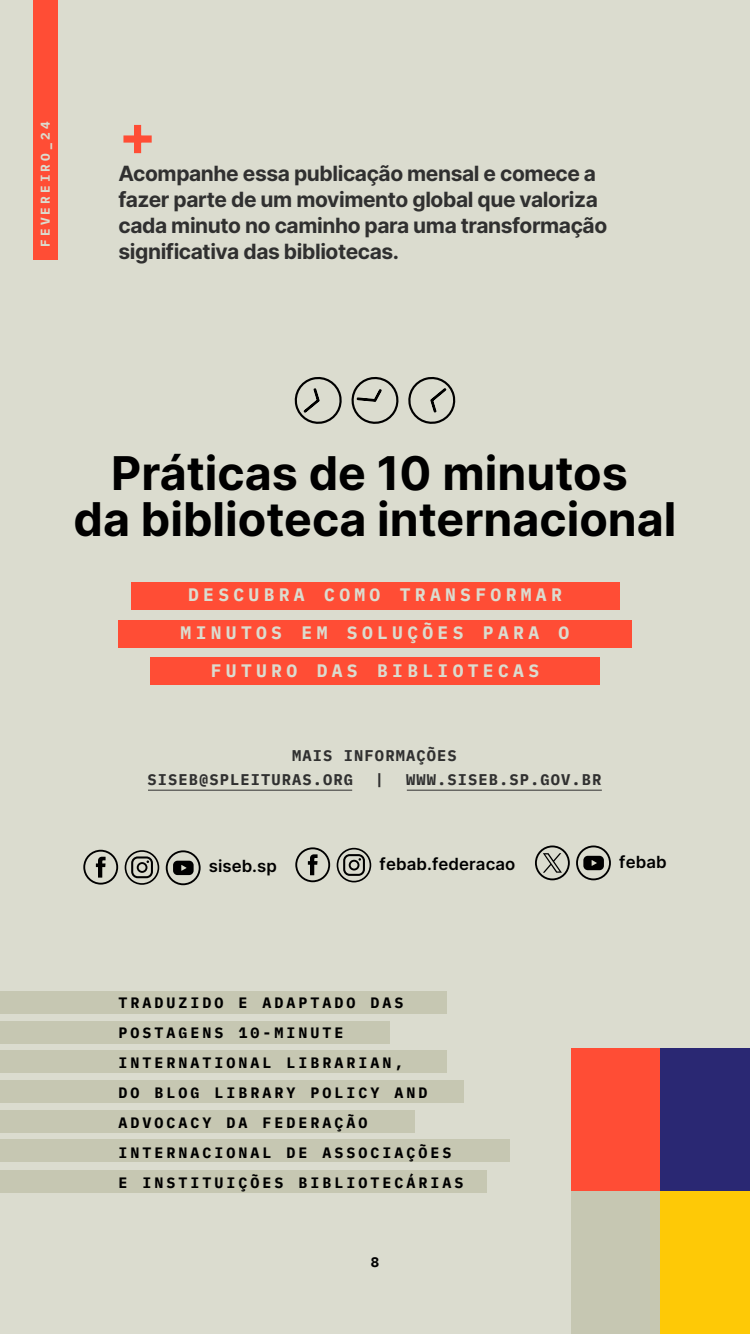
<style>
.page{position:relative;width:750px;height:1334px;background:#dbdccf}
.page>*{position:absolute;margin:0;border:0;box-sizing:border-box;transform-origin:0 0}
.t1{font:56.1px "Inter";color:#ff4d35}
.t2{font:46.5px/46.5px "Inter";color:#000;text-align:center}
.t3{font:21px/26px "Inter";letter-spacing:-.02em;color:#303030}
.t4{font:700 18px/38px "IBM Plex Mono";letter-spacing:.24em;color:#dbdccf;text-align:center}
.t5{font:16.7px "Inter";letter-spacing:.005em;color:#000}
.t6{font:700 15.4px/24.3px "IBM Plex Mono";letter-spacing:.07em;color:#303030}
.t7{font:700 15px/30px "IBM Plex Mono";letter-spacing:.2em;color:#000}
.t8{font:700 14px "IBM Plex Mono";color:#000}
.t9{font:700 12.7px "IBM Plex Mono";letter-spacing:.24em;color:#dbdccf}
</style>
<div class="page">
<div style="left:33px;top:0;width:25px;height:259px;background:#ff4d35"></div>
<div style="left:131px;top:583px;width:488px;height:27px;background:#ff4d35"></div>
<div style="left:118px;top:620px;width:514px;height:27px;background:#ff4d35"></div>
<div style="left:150px;top:657px;width:450px;height:28px;background:#ff4d35"></div>
<svg style="left:351px;top:377px;width:105px;height:47px"></svg>
<svg style="left:294px;top:377px;width:48px;height:47px"></svg>
<div style="left:571px;top:1048px;width:89px;height:143px;background:#ff4d35"></div>
<div style="left:660px;top:1048px;width:90px;height:143px;background:#2a2873"></div>
<div style="left:571px;top:1191px;width:89px;height:143px;background:#c6c7b2"></div>
<div style="left:660px;top:1191px;width:90px;height:143px;background:#fec906"></div>
<hr style="left:148px;top:790px;width:204px;height:1px;background:#303030">
<hr style="left:407px;top:790px;width:195px;height:1px;background:#303030">
<svg style="left:83px;top:850px;width:35px;height:35px"></svg>
<svg style="left:125px;top:850px;width:34px;height:35px"></svg>
<svg style="left:166px;top:850px;width:35px;height:35px"></svg>
<svg style="left:295px;top:847px;width:35px;height:35px"></svg>
<svg style="left:337px;top:848px;width:34px;height:34px"></svg>
<svg style="left:535px;top:846px;width:35px;height:34px"></svg>
<svg style="left:576px;top:846px;width:35px;height:34px"></svg>
<div style="left:0;top:991px;width:447px;height:23px;background:#c6c7b2"></div>
<div style="left:0;top:1021px;width:390px;height:23px;background:#c6c7b2"></div>
<div style="left:0;top:1050px;width:447px;height:23px;background:#c6c7b2"></div>
<div style="left:0;top:1080px;width:464px;height:23px;background:#c6c7b2"></div>
<div style="left:0;top:1110px;width:414px;height:23px;background:#c6c7b2"></div>
<div style="left:0;top:1139px;width:510px;height:23px;background:#c6c7b2"></div>
<div style="left:0;top:1170px;width:487px;height:23px;background:#c6c7b2"></div>
<p class="t9" style="left:35px;top:247px;width:127px;rotate:-90deg">FEVEREIRO_24</p>
<h1 class="t1" style="left:119px;top:94px;width:40px">+</h1>
<h3 class="t3" style="left:119px;top:160px;width:490px">Acompanhe essa publicação mensal e comece a fazer parte de um movimento global que valoriza cada minuto no caminho para uma transformação significativa das bibliotecas.</h3>
<h2 class="t2" style="left:73px;top:449px;width:605px">Práticas de 10 minutos<br>da biblioteca internacional</h2>
<p class="t4" style="left:181px;top:575px;width:390px">DESCUBRA COMO TRANSFORMAR<br>MINUTOS EM SOLUÇÕES PARA O<br>FUTURO DAS BIBLIOTECAS</p>
<p class="t6" style="left:147px;top:742px;width:311px;text-indent:145px">MAIS INFORMAÇÕES<br>SISEB@SPLEITURAS.ORG</p>
<p class="t6" style="left:375px;top:767px;width:11px">|</p>
<p class="t6" style="left:406px;top:767px;width:197px">WWW.SISEB.SP.GOV.BR</p>
<p class="t5" style="left:209px;top:854px;width:70px">siseb.sp</p>
<p class="t5" style="left:380px;top:851px;width:137px">febab.federacao</p>
<p class="t5" style="left:619px;top:849px;width:49px">febab</p>
<p class="t7" style="left:119px;top:987px;width:347px">TRADUZIDO E ADAPTADO DAS<br>POSTAGENS 10-MINUTE<br>INTERNATIONAL LIBRARIAN,<br>DO BLOG LIBRARY POLICY AND<br>ADVOCACY DA FEDERAÇÃO<br>INTERNACIONAL DE ASSOCIAÇÕES<br>E INSTITUIÇÕES BIBLIOTECÁRIAS</p>
<p class="t8" style="left:371px;top:1251px;width:10px">8</p>
</div>
